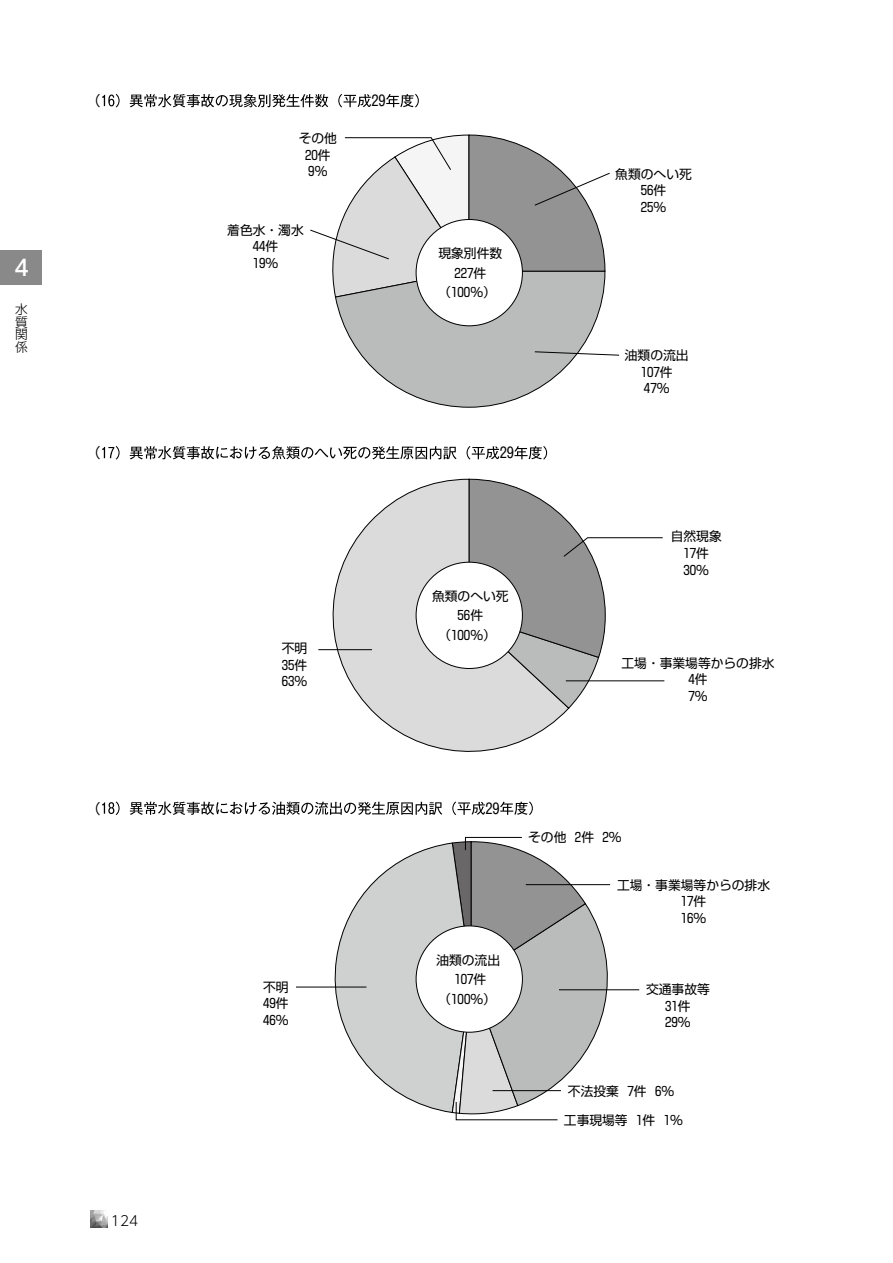
<style>
.page{position:relative;width:893px;height:1263px;background:#fff}
.page>*{position:absolute;margin:0;border:0;box-sizing:border-box;transform-origin:0 0}
.t1{font:500 21.75px "UD Shin Go Pr 6 N";color:#fff}
.t2{font:14.4px "Gothic MB101 Pro";color:#000}
.t3{font:14.25px "Gothic MB101 Pro";color:#000}
.t4{font:300 13.8px "UD Shin Go Pr 6 N";color:#000}
.t5{font:12.75px/16.5px "Shin Go Pro";color:#000;text-align:center}
.t6{font:300 12.75px/12.8px "UD Shin Go Pr 6 N";color:#000;text-align:justify}
</style>
<div class="page">
<svg style="left:102px;top:94px;width:317px;height:13px"></svg>
<svg style="left:102px;top:446px;width:445px;height:14px"></svg>
<svg style="left:102px;top:801px;width:431px;height:14px"></svg>
<svg style="left:318px;top:479px;width:251px;height:273px"></svg>
<hr style="left:318px;top:649px;width:54px;height:1px;background:#000">
<hr style="left:566px;top:681px;width:98px;height:1px;background:#000">
<svg style="left:469px;top:479px;width:194px;height:230px"></svg>
<div style="left:416px;top:562px;width:107px;height:107px;background:#fff;border:1px solid #000;border-radius:50%"></div>
<svg style="left:326px;top:837px;width:300px;height:283px"></svg>
<hr style="left:493px;top:1090px;width:68px;height:1px;background:#000">
<hr style="left:559px;top:989px;width:80px;height:1px;background:#000">
<hr style="left:526px;top:884px;width:84px;height:1px;background:#000">
<hr style="left:296px;top:987px;width:70px;height:1px;background:#000">
<svg style="left:310px;top:135px;width:310px;height:273px"></svg>
<img style="left:90px;top:1211px;width:17px;height:17px">
<div style="left:0;top:251px;width:42px;height:34px;background:#898989"></div>
<h1 class="t1" style="left:11px;top:250px;width:19px">４</h1>
<p class="t6" style="left:15px;top:302px;width:14px">水質関係</p>
<p class="t3" style="left:86px;top:89px;width:16px">（</p>
<p class="t3" style="left:86px;top:441px;width:16px">（</p>
<p class="t3" style="left:86px;top:796px;width:16px">（</p>
<p class="t4" style="left:111px;top:1210px;width:29px">124</p>
<p class="t5" style="left:299px;top:129px;width:40px">その他<br>20件<br>9％</p>
<p class="t5" style="left:227px;top:220px;width:78px">着色水・濁水<br>44件<br>19％</p>
<p class="t2" style="left:371px;top:89px;width:16px">29</p>
<p class="t5" style="left:282px;top:639px;width:27px;text-align:justify">不明35件63％</p>
<p class="t5" style="left:438px;top:242px;width:65px;line-height:19.5px">現象別件数<br>227件<br>(100％）</p>
<p class="t2" style="left:500px;top:441px;width:16px">29</p>
<p class="t5" style="left:432px;top:585px;width:78px;line-height:19.5px">魚類のへい死<br>56件<br>(100％）</p>
<p class="t5" style="left:615px;top:164px;width:78px">魚類のへい死<br>56件<br>25％</p>
<p class="t5" style="left:625px;top:345px;width:65px">油類の流出<br>107件<br>47％</p>
<p class="t5" style="left:671px;top:527px;width:53px">自然現象<br>17件<br>30％</p>
<p class="t5" style="left:621px;top:653px;width:155px">工場・事業場等からの排水<br>4件<br>7％</p>
<p class="t2" style="left:485px;top:796px;width:16px">29</p>
<p class="t5" style="left:528px;top:828px;width:95px">その他 2件 2％</p>
<p class="t5" style="left:617px;top:875px;width:155px">工場・事業場等からの排水<br>17件<br>16％</p>
<p class="t5" style="left:436px;top:948px;width:65px;line-height:19.5px">油類の流出<br>107件<br>(100％）</p>
<p class="t5" style="left:263px;top:977px;width:27px;text-align:justify">不明49件46％</p>
<p class="t5" style="left:646px;top:979px;width:65px">交通事故等<br>31件<br>29％</p>
<p class="t5" style="left:568px;top:1081px;width:108px">不法投棄 7件 6％</p>
<p class="t5" style="left:564px;top:1110px;width:121px">工事現場等 1件 1％</p>
</div>
